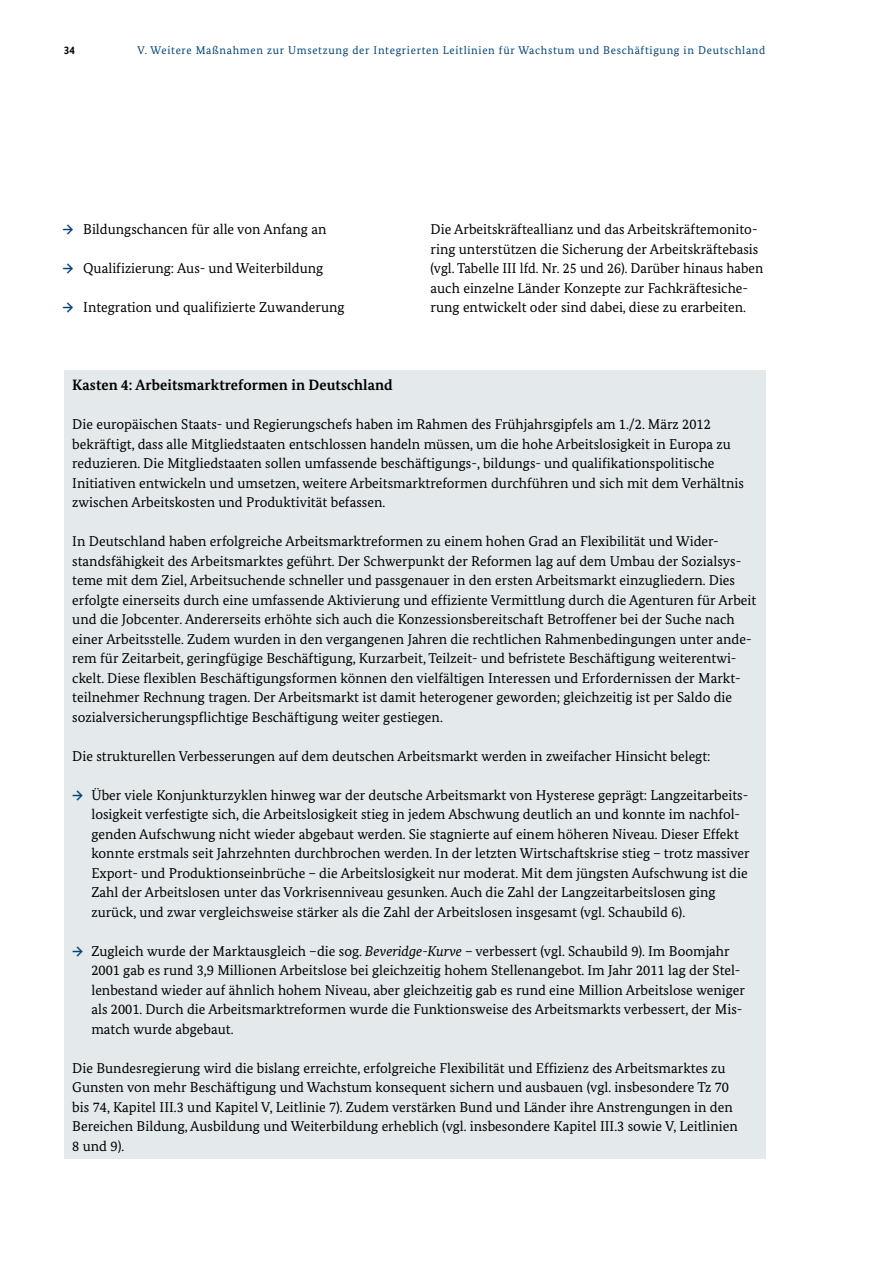
<style>
.page{position:relative;width:893px;height:1263px;background:#fff}
.page>*{position:absolute;margin:0;border:0;box-sizing:border-box;transform-origin:0 0}
.H5-Kasten{font:700 15px "Bundes Serif";letter-spacing:.005em;color:#000}
.LI-copy{font:14.25px/19.5px "Bundes Serif";color:#000}
.t1{font:11.25px "Bundes Serif";letter-spacing:.06em;color:#004377}
.t2{font:700 11.25px "Bundes Sans";color:#000}
.s1{font-family:"Bundes Sans";font-weight:700;color:#004377}
.s2{font-style:italic}
</style>
<div class="page">
<div style="left:64px;top:371px;width:701px;height:788px;background:#e4e9eb"></div>
<p class="t2" style="left:64px;top:44px;width:13px">34</p>
<p class="t1" style="left:138px;top:44px;width:629px">V. Weitere Maßnahmen zur Umsetzung der Integrierten Leitlinien für Wachstum und Beschäftigung in Deutschland</p>
<p class="LI-copy" style="left:63px;top:219px;width:265px"><span class="s1">→</span> Bildungschancen für alle von Anfang an</p>
<p class="LI-copy" style="left:63px;top:258px;width:262px"><span class="s1">→</span> Qualifizierung: Aus- und Weiterbildung</p>
<p class="LI-copy" style="left:63px;top:297px;width:284px"><span class="s1">→</span> Integration und qualifizierte Zuwanderung</p>
<p class="LI-copy" style="left:431px;top:219px;width:334px">Die Arbeitskräfteallianz und das Arbeitskräftemonito&shy;ring unterstützen die Sicherung der Arbeitskräftebasis (vgl. Tabelle III lfd. Nr. 25 und 26). Darüber hinaus haben auch einzelne Länder Konzepte zur Fachkräftesiche&shy;rung entwickelt oder sind dabei, diese zu erarbeiten.</p>
<h5 class="H5-Kasten" style="left:72px;top:376px;width:322px">Kasten 4: Arbeitsmarktreformen in Deutschland</h5>
<p class="LI-copy" style="left:72px;top:414px;width:673px">Die europäischen Staats- und Regierungschefs haben im Rahmen des Frühjahrsgipfels am 1./2. März 2012 bekräftigt, dass alle Mitgliedstaaten entschlossen handeln müssen, um die hohe Arbeitslosigkeit in Europa zu reduzieren. Die Mitgliedstaaten sollen umfassende beschäftigungs-, bildungs- und qualifikationspolitische Initiativen entwickeln und umsetzen, weitere Arbeitsmarktreformen durchführen und sich mit dem Verhältnis zwischen Arbeitskosten und Produktivität befassen.</p>
<p class="LI-copy" style="left:72px;top:531px;width:686px">In Deutschland haben erfolgreiche Arbeitsmarktreformen zu einem hohen Grad an Flexibilität und Wider&shy;standsfähigkeit des Arbeitsmarktes geführt. Der Schwerpunkt der Reformen lag auf dem Umbau der Sozialsys&shy;teme mit dem Ziel, Arbeitsuchende schneller und passgenauer in den ersten Arbeitsmarkt einzugliedern. Dies erfolgte einerseits durch eine umfassende Aktivierung und effiziente Vermittlung durch die Agenturen für Arbeit und die Jobcenter. Andererseits erhöhte sich auch die Konzessionsbereitschaft Betroffener bei der Suche nach einer Arbeitsstelle. Zudem wurden in den vergangenen Jahren die rechtlichen Rahmenbedingungen unter ande&shy;rem für Zeitarbeit, geringfügige Beschäftigung, Kurzarbeit, Teilzeit- und befristete Beschäftigung weiterentwi&shy;ckelt. Diese flexiblen Beschäftigungsformen können den vielfältigen Interessen und Erfordernissen der Markt&shy;teilnehmer Rechnung tragen. Der Arbeitsmarkt ist damit heterogener geworden; gleichzeitig ist per Saldo die sozialversicherungspflichtige Beschäftigung weiter gestiegen.</p>
<p class="LI-copy" style="left:72px;top:746px;width:640px">Die strukturellen Verbesserungen auf dem deutschen Arbeitsmarkt werden in zweifacher Hinsicht belegt:</p>
<p class="LI-copy" style="left:91px;top:785px;width:660px;text-indent:-19px"><span class="s1">→</span> Über viele Konjunkturzyklen hinweg war der deutsche Arbeitsmarkt von Hysterese geprägt: Langzeitarbeits&shy;losigkeit verfestigte sich, die Arbeitslosigkeit stieg in jedem Abschwung deutlich an und konnte im nachfol&shy;genden Aufschwung nicht wieder abgebaut werden. Sie stagnierte auf einem höheren Niveau. Dieser Effekt konnte erstmals seit Jahrzehnten durchbrochen werden. In der letzten Wirtschaftskrise stieg – trotz massiver Export- und Produktionseinbrüche – die Arbeitslosigkeit nur moderat. Mit dem jüngsten Aufschwung ist die Zahl der Arbeitslosen unter das Vorkrisenniveau gesunken. Auch die Zahl der Langzeitarbeitslosen ging zurück, und zwar vergleichsweise stärker als die Zahl der Arbeitslosen insgesamt (vgl. Schaubild 6).</p>
<p class="LI-copy" style="left:91px;top:941px;width:655px;text-indent:-19px"><span class="s1">→</span> Zugleich wurde der Marktausgleich –die sog. <span class="s2">Beveridge-Kurve</span> – verbessert (vgl. Schaubild 9). Im Boomjahr 2001 gab es rund 3,9 Millionen Arbeitslose bei gleichzeitig hohem Stellenangebot. Im Jahr 2011 lag der Stel&shy;lenbestand wieder auf ähnlich hohem Niveau, aber gleichzeitig gab es rund eine Million Arbeitslose weniger als 2001. Durch die Arbeitsmarktreformen wurde die Funktionsweise des Arbeitsmarkts verbessert, der Mis&shy;match wurde abgebaut.</p>
<p class="LI-copy" style="left:72px;top:1058px;width:667px">Die Bundesregierung wird die bislang erreichte, erfolgreiche Flexibilität und Effizienz des Arbeitsmarktes zu Gunsten von mehr Beschäftigung und Wachstum konsequent sichern und ausbauen (vgl. insbesondere Tz 70 bis 74, Kapitel III.3 und Kapitel V, Leitlinie 7). Zudem verstärken Bund und Länder ihre Anstrengungen in den Bereichen Bildung, Ausbildung und Weiterbildung erheblich (vgl. insbesondere Kapitel III.3 sowie V, Leitlinien 8 und 9).</p>
</div>
